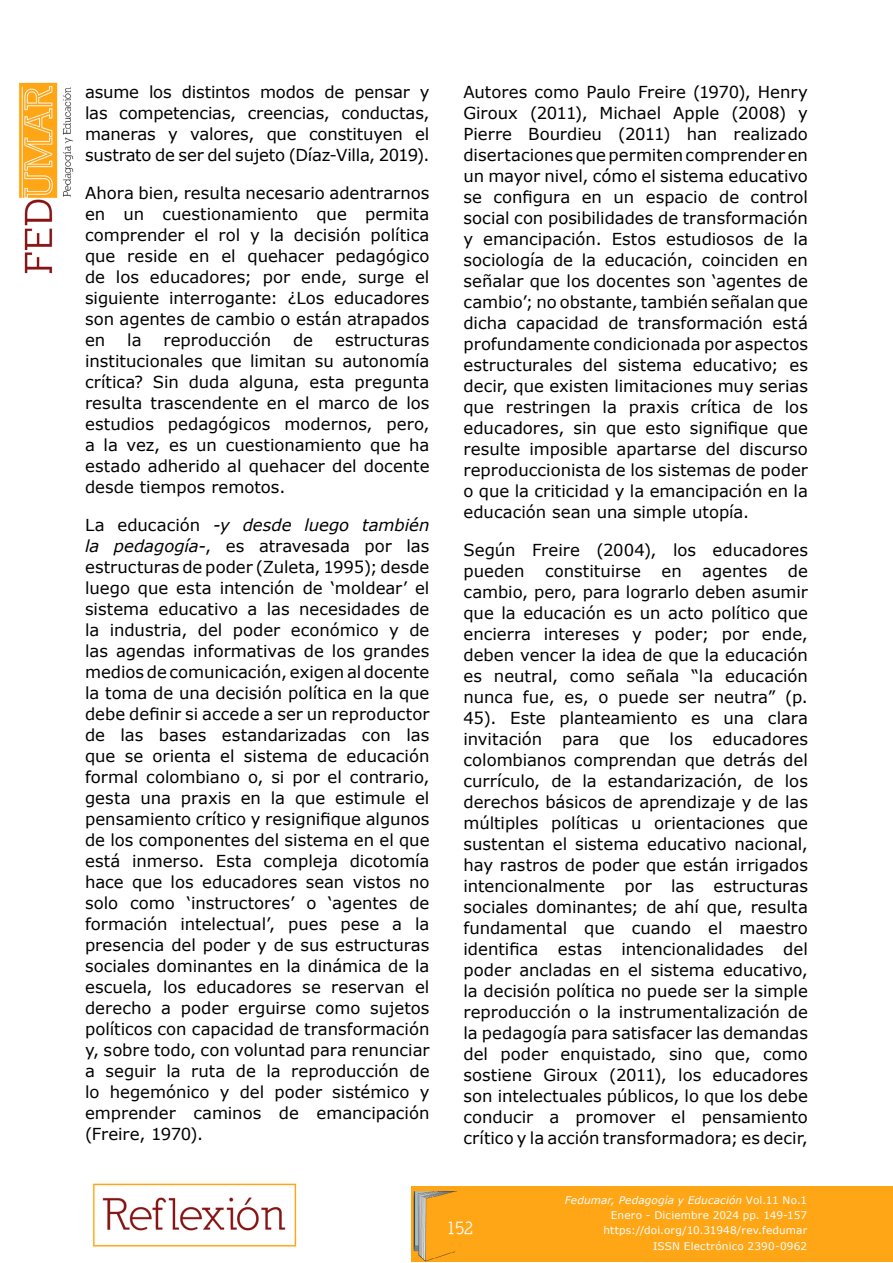
<style>
.page{position:relative;width:893px;height:1263px;background:#fff}
.page>*{position:absolute;margin:0;border:0;box-sizing:border-box;transform-origin:0 0}
.t1{font:700 18px "Nilland";color:#fff}
.t2{font:16.5px/21px "Verdana";color:#000;text-align:justify}
.t3{font:10.5px/15px "Verdana";letter-spacing:.015em;color:#fff;text-align:right}
.s1{font-style:italic}
</style>
<div class="page">
<div style="left:411px;top:1187px;width:482px;height:75px;background:#ffa616"></div>
<img style="left:19px;top:82px;width:55px;height:192px">
<img style="left:92px;top:1183px;width:205px;height:64px">
<p class="t2" style="left:85px;top:81px;width:346px">asume los distintos modos de pensar y las competencias, creencias, conductas, maneras y valores, que constituyen el sustrato de ser del sujeto (Díaz-Villa, 2019).</p>
<p class="t2" style="left:85px;top:182px;width:346px">Ahora bien, resulta necesario adentrarnos en un cuestionamiento que permita comprender el rol y la decisión política que reside en el quehacer pedagógico de los educadores; por ende, surge el siguiente interrogante: ¿Los educadores son agentes de cambio o están atrapados en</p>
<p class="t2" style="left:127px;top:329px;width:16px">la</p>
<p class="t2" style="left:163px;top:329px;width:109px">reproducción</p>
<p class="t2" style="left:293px;top:329px;width:22px">de</p>
<p class="t2" style="left:85px;top:329px;width:346px;text-indent:250px">estructuras institucionales que limitan su autonomía crítica? Sin duda alguna, esta pregunta resulta trascendente en el marco de los estudios pedagógicos modernos, pero, a la vez, es un cuestionamiento que ha estado adherido al quehacer del docente desde tiempos remotos.</p>
<p class="t2" style="left:85px;top:514px;width:346px">La educación <span class="s1">-y desde luego también la pedagogía-</span>, es atravesada por las estructuras de poder (Zuleta, 1995); desde luego que esta intención de ‘moldear’ el sistema educativo a las necesidades de la industria, del poder económico y de las agendas informativas de los grandes medios de comunicación, exigen al docente la toma de una decisión política en la que debe definir si accede a ser un reproductor de las bases estandarizadas con las que se orienta el sistema de educación formal colombiano o, si por el contrario, gesta una praxis en la que estimule el pensamiento crítico y resignifique algunos de los componentes del sistema en el que está inmerso. Esta compleja dicotomía hace que los educadores sean vistos no solo como ‘instructores’ o ‘agentes de formación intelectual’, pues pese a la presencia del poder y de sus estructuras sociales dominantes en la dinámica de la escuela, los educadores se reservan el derecho a poder erguirse como sujetos políticos con capacidad de transformación y, sobre todo, con voluntad para renunciar a seguir la ruta de la reproducción de lo hegemónico y del poder sistémico y emprender caminos de emancipación (Freire, 1970).</p>
<p class="t2" style="left:463px;top:81px;width:346px">Autores como Paulo Freire (1970), Henry Giroux (2011), Michael Apple (2008) y Pierre Bourdieu (2011) han realizado disertaciones que permiten comprender en un mayor nivel, cómo el sistema educativo se configura en un espacio de control social con posibilidades de transformación y emancipación. Estos estudiosos de la sociología de la educación, coinciden en señalar que los docentes son ‘agentes de cambio’; no obstante, también señalan que dicha capacidad de transformación está profundamente condicionada por aspectos estructurales del sistema educativo; es decir, que existen limitaciones muy serias que restringen la praxis crítica de los educadores, sin que esto signifique que resulte imposible apartarse del discurso reproduccionista de los sistemas de poder o que la criticidad y la emancipación en la educación sean una simple utopía.</p>
<p class="t2" style="left:463px;top:539px;width:346px">Según Freire (2004), los educadores pueden constituirse en agentes de cambio, pero, para lograrlo deben asumir que la educación es un acto político que encierra intereses y poder; por ende, deben vencer la idea de que la educación es neutral, como señala “la educación nunca fue, es, o puede ser neutra” (p.<br>45). Este planteamiento es una clara invitación para que los educadores colombianos comprendan que detrás del currículo, de la estandarización, de los derechos básicos de aprendizaje y de las múltiples políticas u orientaciones que sustentan el sistema educativo nacional, hay rastros de poder que están irrigados intencionalmente por las estructuras sociales dominantes; de ahí que, resulta fundamental que cuando el maestro identifica estas intencionalidades del poder ancladas en el sistema educativo, la decisión política no puede ser la simple reproducción o la instrumentalización de la pedagogía para satisfacer las demandas del poder enquistado, sino que, como sostiene Giroux (2011), los educadores son intelectuales públicos, lo que los debe conducir a promover el pensamiento crítico y la acción transformadora; es decir,</p>
<p class="t1" style="left:446px;top:1217px;width:28px">152</p>
<p class="t3" style="left:565px;top:1193px;width:244px"><span class="s1">Fedumar, Pedagogía y Educación</span> Vol.11 No.1<br>Enero - Diciembre 2024 pp. 149-157 https://doi.org/10.31948/rev.fedumar<br>ISSN Electrónico 2390-0962</p>
</div>
